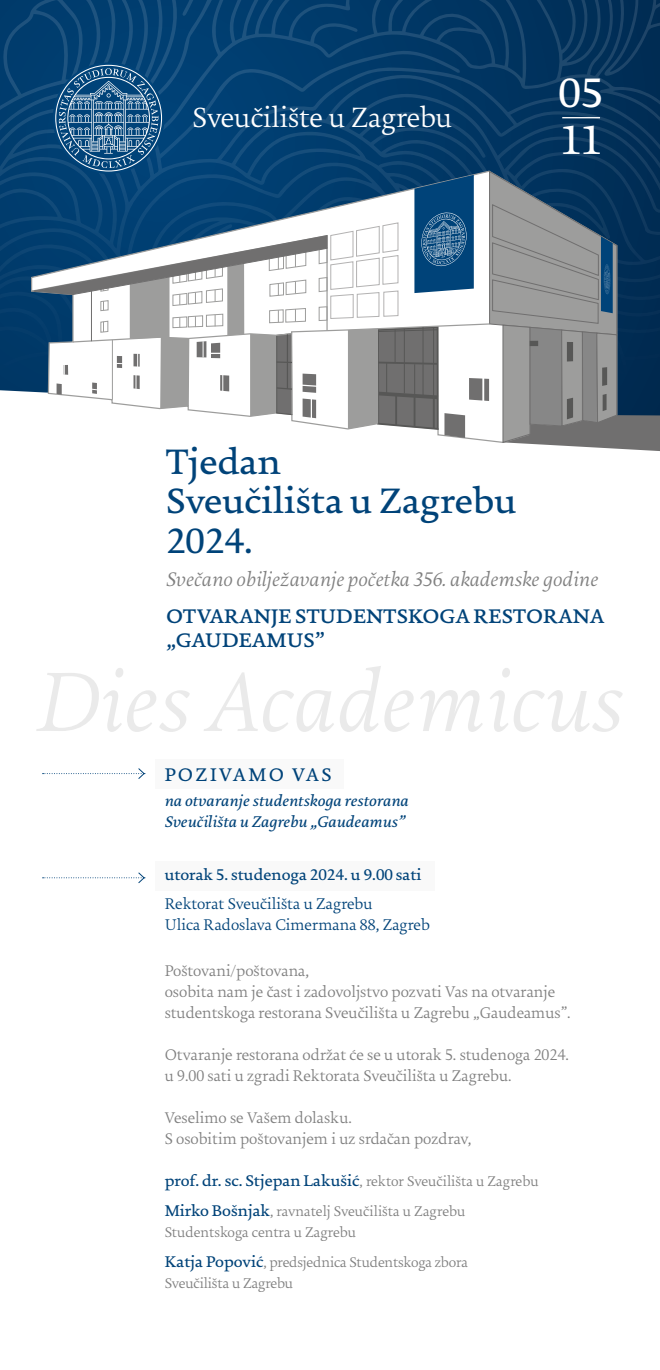
<style>
.page{position:relative;width:660px;height:1370px;background:#fff}
.page>*{position:absolute;margin:0;border:0;box-sizing:border-box;transform-origin:0 0}
.t1{font:500 43.8px/46.3px "Uni Zg";color:#fff}
.t2{font:500 37.65px/39.2px "Uni Zg";color:#004379}
.t3{font:300 29.7px "Uni Zg";color:#fff}
.t4{font:italic 300 21px "Uni Zg";color:#808080}
.t5{font:700 21px/24px "Uni Zg";color:#004379}
.t6{font:500 19.5px "Uni Zg";letter-spacing:.12em;color:#004379}
.t7{font:300 16.5px/21px "Uni Zg";color:#808080}
.t8{font:italic 500 16.5px/21px "Uni Zg";color:#004379}
.t9{font:300 16.5px/21px "Uni Zg";color:#004379}
.t10{font:500 16.5px "Uni Zg";color:#004379}
.t11{font:300 15px/30px "Uni Zg";color:#808080}
.s1{font-weight:500;font-size:16.5px;color:#004379}
</style>
<div class="page">
<div style="left:155px;top:860px;width:279px;height:30px;background:#f9f9f9"></div>
<div style="left:155px;top:759px;width:188px;height:29px;background:#f9f9f9"></div>
<svg style="left:0;top:0;width:659px;height:392px;background:#053c6a"></svg>
<svg style="left:141px;top:0;width:72px;height:16px"></svg>
<svg style="left:31px;top:65px;width:628px;height:386px"></svg>
<svg style="left:43px;top:872px;width:102px;height:11px"></svg>
<svg style="left:43px;top:768px;width:102px;height:11px"></svg>
<svg style="left:36px;top:666px;width:586px;height:66px"></svg>
<hr style="left:561px;top:117px;width:38px;height:1px;background:#fff">
<h3 class="t3" style="left:192px;top:101px;width:261px">Sveučilište u Zagrebu</h3>
<h1 class="t1" style="left:558px;top:73px;width:46px">05<br>11</h1>
<h2 class="t2" style="left:166px;top:445px;width:352px">Tjedan<br>Sveučilišta u Zagrebu<br>2024.</h2>
<p class="t4" style="left:166px;top:567px;width:433px">Svečano obilježavanje početka 356. akademske godine</p>
<p class="t5" style="left:166px;top:606px;width:439px">OTVARANJE STUDENTSKOGA RESTORANA „GAUDEAMUS”</p>
<p class="t6" style="left:164px;top:764px;width:168px">POZIVAMO VAS</p>
<p class="t8" style="left:164px;top:791px;width:245px">na otvaranje studentskoga restorana<br>Sveučilišta u Zagrebu „Gaudeamus”</p>
<p class="t10" style="left:164px;top:866px;width:258px">utorak 5. studenoga 2024. u 9.00 sati</p>
<p class="t9" style="left:164px;top:894px;width:266px">Rektorat Sveučilišta u Zagrebu<br>Ulica Radoslava Cimermana 88, Zagreb</p>
<p class="t7" style="left:164px;top:961px;width:407px">Poštovani/poštovana,<br>osobita nam je čast i zadovoljstvo pozvati Vas na otvaranje studentskoga restorana Sveučilišta u Zagrebu „Gaudeamus”.</p>
<p class="t7" style="left:164px;top:1045px;width:405px">Otvaranje restorana održat će se u utorak 5. studenoga 2024. u 9.00 sati u zgradi Rektorata Sveučilišta u Zagrebu.</p>
<p class="t7" style="left:164px;top:1108px;width:308px">Veselimo se Vašem dolasku.<br>S osobitim poštovanjem i uz srdačan pozdrav,</p>
<p class="t11" style="left:164px;top:1167px;width:375px"><span class="s1">prof. dr. sc. Stjepan Lakušić</span>, rektor Sveučilišta u Zagrebu<br><span class="s1">Mirko Bošnjak</span>, ravnatelj Sveučilišta u Zagrebu</p>
<p class="t11" style="left:164px;top:1218px;width:304px">Studentskoga centra u Zagrebu<br><span class="s1">Katja Popović</span>, predsjednica Studentskoga zbora</p>
<p class="t11" style="left:164px;top:1269px;width:130px">Sveučilišta u Zagrebu</p>
</div>
